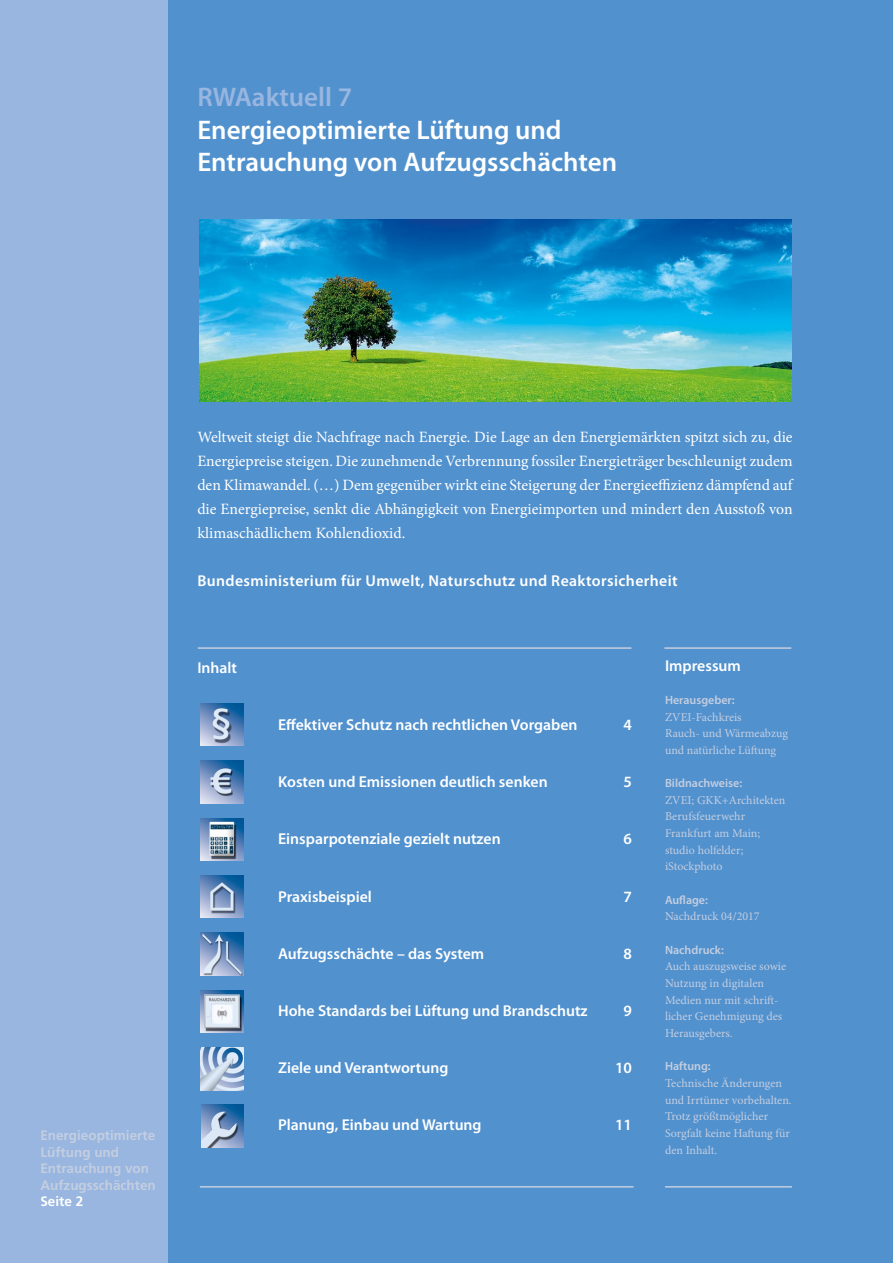
<style>
.page{position:relative;width:893px;height:1263px;background:#fff}
.page>*{position:absolute;margin:0;border:0;box-sizing:border-box;transform-origin:0 0}
.t1{font:600 27px/32.4px "Myriad Pro";color:#fff}
.t2{font:600 27px "Myriad Pro";color:#98b6e0}
.t3{font:15.75px/24px "Minion Pro";color:#fff;text-align:justify}
.t4{font:600 15.75px "Myriad Pro";color:#fff}
.t5{font:600 15.75px "Myriad Pro";letter-spacing:.025em;color:#fff}
.t6{font:700 13.5px/16.5px "Frutiger";color:#c4cee0}
.t7{font:700 13.5px "Frutiger";color:#fff}
.t8{font:12px/16.6px "Minion Pro";color:#c4cee0}
.t9{font:600 12px "Myriad Pro";color:#c4cee0}
</style>
<div class="page">
<div style="left:168px;top:0;width:725px;height:1263px;background:#5191ce"></div>
<div style="left:0;top:0;width:168px;height:1263px;background:#98b6e0"></div>
<img style="left:201px;top:703px;width:42px;height:43px">
<img style="left:201px;top:875px;width:42px;height:43px">
<img style="left:201px;top:818px;width:42px;height:42px">
<img style="left:201px;top:1047px;width:42px;height:43px">
<img style="left:201px;top:933px;width:42px;height:42px">
<img style="left:201px;top:990px;width:42px;height:43px">
<img style="left:201px;top:1105px;width:42px;height:42px">
<img style="left:201px;top:761px;width:42px;height:42px">
<hr style="left:198px;top:647px;width:433px;height:2px;background:#c4cee0">
<hr style="left:664px;top:647px;width:127px;height:2px;background:#c4cee0">
<hr style="left:200px;top:1186px;width:434px;height:1px;background:#c4cee0">
<hr style="left:665px;top:1186px;width:127px;height:1px;background:#c4cee0">
<img style="left:200px;top:220px;width:591px;height:181px">
<h1 class="t2" style="left:197px;top:80px;width:156px">RWAaktuell 7</h1>
<h1 class="t1" style="left:197px;top:113px;width:421px">Energieoptimierte Lüftung und<br>Entrauchung von Aufzugsschächten</h1>
<p class="t6" style="left:40px;top:1127px;width:117px">Energieoptimierte<br>Lüftung und<br>Entrauchung von<br>Aufzugsschächten</p>
<p class="t7" style="left:40px;top:1193px;width:44px">Seite 2</p>
<p class="t3" style="left:197px;top:425px;width:597px">Weltweit steigt die Nachfrage nach Energie. Die Lage an den Energiemärkten spitzt sich zu, die Energiepreise steigen. Die zunehmende Verbrennung fossiler Energieträger beschleunigt zudem den Klimawandel. (…) Dem gegenüber wirkt eine Steigerung der Energieeffizienz dämpfend auf die Energiepreise, senkt die Abhängigkeit von Energieimporten und mindert den Ausstoß von klimaschädlichem Kohlendioxid.</p>
<p class="t5" style="left:197px;top:571px;width:482px">Bundesministerium für Umwelt, Naturschutz und Reaktorsicherheit</p>
<p class="t4" style="left:197px;top:657px;width:41px">Inhalt</p>
<p class="t4" style="left:278px;top:715px;width:301px">Effektiver Schutz nach rechtlichen Vorgaben</p>
<p class="t4" style="left:623px;top:715px;width:10px">4</p>
<p class="t4" style="left:278px;top:772px;width:271px">Kosten und Emissionen deutlich senken</p>
<p class="t4" style="left:623px;top:772px;width:10px">5</p>
<p class="t4" style="left:278px;top:829px;width:224px">Einsparpotenziale gezielt nutzen</p>
<p class="t4" style="left:623px;top:829px;width:10px">6</p>
<p class="t4" style="left:278px;top:886px;width:95px">Praxisbeispiel</p>
<p class="t4" style="left:623px;top:886px;width:10px">7</p>
<p class="t4" style="left:278px;top:943px;width:208px">Aufzugsschächte – das System</p>
<p class="t4" style="left:623px;top:943px;width:10px">8</p>
<p class="t4" style="left:278px;top:1001px;width:311px">Hohe Standards bei Lüftung und Brandschutz</p>
<p class="t4" style="left:623px;top:1001px;width:10px">9</p>
<p class="t4" style="left:278px;top:1058px;width:172px">Ziele und Verantwortung</p>
<p class="t4" style="left:615px;top:1058px;width:18px">10</p>
<p class="t4" style="left:278px;top:1115px;width:205px">Planung, Einbau und Wartung</p>
<p class="t4" style="left:615px;top:1115px;width:18px">11</p>
<p class="t4" style="left:665px;top:655px;width:77px">Impressum</p>
<p class="t9" style="left:665px;top:692px;width:71px">Herausgeber:</p>
<p class="t8" style="left:665px;top:708px;width:125px">ZVEI-Fachkreis<br>Rauch- und Wärmeabzug und natürliche Lüftung</p>
<p class="t9" style="left:665px;top:775px;width:79px">Bildnachweise:</p>
<p class="t8" style="left:665px;top:792px;width:122px">ZVEI; GKK+Architekten<br>Berufsfeuerwehr<br>Frankfurt am Main; studio holfelder; iStockphoto</p>
<p class="t9" style="left:665px;top:892px;width:44px">Auflage:</p>
<p class="t8" style="left:665px;top:908px;width:96px">Nachdruck 04/2017</p>
<p class="t9" style="left:665px;top:942px;width:60px">Nachdruck:</p>
<p class="t8" style="left:665px;top:958px;width:123px">Auch auszugsweise sowie<br>Nutzung in digitalen<br>Medien nur mit schrift&shy;licher Genehmigung des<br>Herausgebers.</p>
<p class="t9" style="left:665px;top:1059px;width:47px">Haftung:</p>
<p class="t8" style="left:665px;top:1075px;width:128px">Technische Änderungen und Irrtümer vorbehalten.<br>Trotz größtmöglicher<br>Sorgfalt keine Haftung für den Inhalt.</p>
</div>
